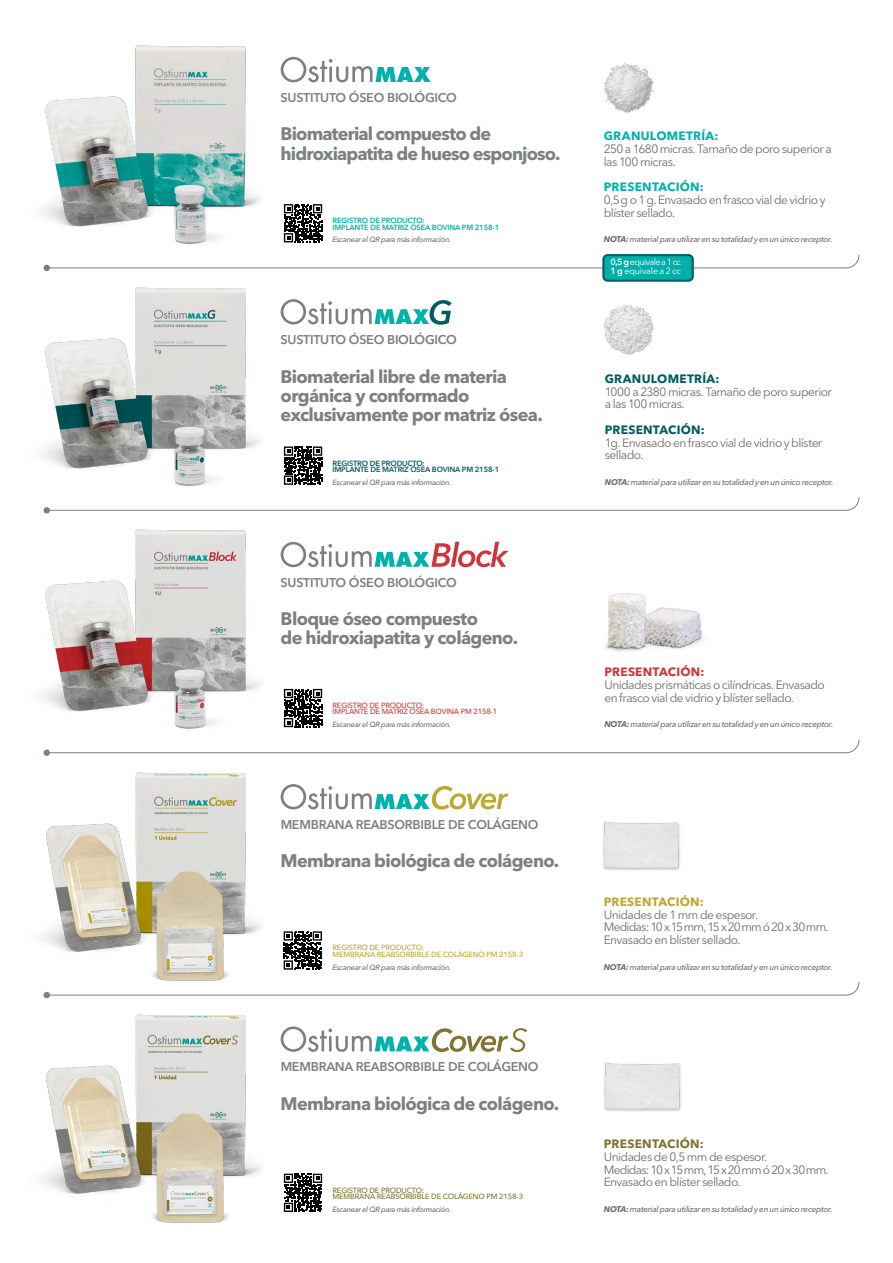
<style>
.page{position:relative;width:893px;height:1263px;background:#fff}
.page>*{position:absolute;margin:0;border:0;box-sizing:border-box;transform-origin:0 0}
.t1{font:700 18px/19.2px "Avenir Next LT Pro";letter-spacing:-.04em;color:#7b8080}
.t2{font:600 12.6px "Avenir Next LT Pro";letter-spacing:-.02em;color:#7b8080}
.t3{font:12px/12.8px "Avenir Next LT Pro";letter-spacing:-.045em;color:#6c6d70}
.t4{font:700 12px "Avenir Next LT Pro";letter-spacing:.02em;color:#00b1ac}
.t5{font:700 12px "Avenir Next LT Pro";letter-spacing:.02em;color:#005c60}
.t6{font:700 12px "Avenir Next LT Pro";letter-spacing:.02em;color:#ce353e}
.t7{font:700 12px "Avenir Next LT Pro";letter-spacing:.02em;color:#bba930}
.t8{font:700 12px "Avenir Next LT Pro";letter-spacing:.02em;color:#7f7434}
.t9{font:9px/9px "Avenir Next LT Pro";letter-spacing:-.04em;color:#fff}
.t10{font:italic 500 8.25px "Avenir Next LT Pro";letter-spacing:-.03em;color:#6c6d70}
.t11{font:italic 500 7.5px "Avenir Next LT Pro";letter-spacing:-.04em;color:#6c6d70}
.t12{font:500 7.5px/6.3px "Avenir Next LT Pro";letter-spacing:-.02em;color:#bba930}
.t13{font:500 7.5px/6.3px "Avenir Next LT Pro";letter-spacing:-.02em;color:#7f7434}
.t14{font:500 7.5px/6.3px "Avenir Next LT Pro";letter-spacing:-.02em;color:#ce353e}
.t15{font:600 7.5px/6.3px "Avenir Next LT Pro";letter-spacing:-.02em;color:#005c60}
.t16{font:600 7.5px/6.3px "Avenir Next LT Pro";letter-spacing:-.02em;color:#00b1ac}
.s1{font-weight:700}
.s2{font-weight:600}
.s3{font-size:9px}
</style>
<div class="page">
<img style="left:42px;top:287px;width:218px;height:199px">
<img style="left:42px;top:45px;width:234px;height:227px">
<img style="left:43px;top:509px;width:233px;height:220px">
<img style="left:42px;top:750px;width:234px;height:231px">
<img style="left:42px;top:991px;width:234px;height:232px">
<svg style="left:281px;top:542px;width:228px;height:25px"></svg>
<svg style="left:281px;top:784px;width:227px;height:26px"></svg>
<svg style="left:281px;top:299px;width:171px;height:26px"></svg>
<svg style="left:281px;top:57px;width:150px;height:25px"></svg>
<img style="left:603px;top:62px;width:51px;height:51px">
<img style="left:604px;top:305px;width:50px;height:50px">
<img style="left:653px;top:608px;width:50px;height:41px">
<img style="left:605px;top:594px;width:48px;height:58px">
<svg style="left:281px;top:1026px;width:246px;height:26px"></svg>
<hr style="left:47px;top:267px;width:799px;height:1px;background:#7b8080">
<svg style="left:44px;top:265px;width:6px;height:6px"></svg>
<hr style="left:47px;top:510px;width:799px;height:1px;background:#7b8080">
<svg style="left:44px;top:507px;width:6px;height:6px"></svg>
<hr style="left:47px;top:752px;width:799px;height:1px;background:#7b8080">
<div style="left:44px;top:749px;width:6px;height:7px;background:#7b8080;border-radius:50%"></div>
<hr style="left:47px;top:995px;width:799px;height:1px;background:#7b8080">
<svg style="left:44px;top:992px;width:6px;height:6px"></svg>
<img style="left:603px;top:821px;width:77px;height:50px">
<img style="left:604px;top:1062px;width:77px;height:50px">
<svg style="left:845px;top:254px;width:15px;height:15px"></svg>
<svg style="left:845px;top:497px;width:15px;height:14px"></svg>
<svg style="left:845px;top:739px;width:15px;height:14px"></svg>
<svg style="left:845px;top:982px;width:15px;height:14px"></svg>
<div style="left:603px;top:255px;width:90px;height:26px;background:#00afab;border-radius:4px"></div>
<div style="left:602px;top:254px;width:92px;height:28px;border:2px solid #005d63;border-radius:4px"></div>
<svg style="left:284px;top:204px;width:38px;height:38px"></svg>
<svg style="left:284px;top:446px;width:38px;height:39px"></svg>
<svg style="left:284px;top:689px;width:38px;height:38px"></svg>
<svg style="left:284px;top:931px;width:38px;height:39px"></svg>
<svg style="left:284px;top:1174px;width:38px;height:38px"></svg>
<p class="t2" style="left:281px;top:90px;width:178px">SUSTITUTO ÓSEO BIOLÓGICO</p>
<h1 class="t1" style="left:281px;top:124px;width:281px">Biomaterial compuesto de hidroxiapatita de hueso esponjoso.</h1>
<p class="t16" style="left:332px;top:217px;width:168px">REGISTRO DE PRODUCTO:<br>IMPLANTE DE MATRIZ ÓSEA BOVINA PM 2158-1</p>
<p class="t11" style="left:332px;top:235px;width:120px">Escanear el QR para más información.</p>
<p class="t2" style="left:281px;top:332px;width:178px">SUSTITUTO ÓSEO BIOLÓGICO</p>
<h1 class="t1" style="left:281px;top:367px;width:264px">Biomaterial libre de materia orgánica y conformado exclusivamente por matriz ósea.</h1>
<p class="t15" style="left:332px;top:460px;width:168px">REGISTRO DE PRODUCTO:<br>IMPLANTE DE MATRIZ ÓSEA BOVINA PM 2158-1</p>
<p class="t11" style="left:332px;top:478px;width:120px">Escanear el QR para más información.</p>
<p class="t2" style="left:281px;top:575px;width:178px">SUSTITUTO ÓSEO BIOLÓGICO</p>
<h1 class="t1" style="left:281px;top:609px;width:239px">Bloque óseo compuesto<br>de hidroxiapatita y colágeno.</h1>
<p class="t14" style="left:332px;top:702px;width:166px">REGISTRO DE PRODUCTO:<br>IMPLANTE DE MATRIZ ÓSEA BOVINA PM 2158-1</p>
<p class="t11" style="left:332px;top:720px;width:120px">Escanear el QR para más información.</p>
<p class="t2" style="left:281px;top:817px;width:259px">MEMBRANA REABSORBIBLE DE COLÁGENO</p>
<h1 class="t1" style="left:281px;top:851px;width:280px">Membrana biológica de colágeno.</h1>
<p class="t12" style="left:333px;top:945px;width:192px">REGISTRO DE PRODUCTO:<br>MEMBRANA REABSORBIBLE DE COLÁGENO PM 2158-3</p>
<p class="t11" style="left:333px;top:962px;width:120px">Escanear el QR para más información.</p>
<p class="t2" style="left:281px;top:1059px;width:259px">MEMBRANA REABSORBIBLE DE COLÁGENO</p>
<h1 class="t1" style="left:281px;top:1094px;width:280px">Membrana biológica de colágeno.</h1>
<p class="t13" style="left:333px;top:1187px;width:192px">REGISTRO DE PRODUCTO:<br>MEMBRANA REABSORBIBLE DE COLÁGENO PM 2158-3</p>
<p class="t11" style="left:333px;top:1205px;width:120px">Escanear el QR para más información.</p>
<p class="t4" style="left:604px;top:129px;width:116px">GRANULOMETRÍA:</p>
<p class="t3" style="left:604px;top:142px;width:229px">250 a 1680 micras. Tamaño de poro superior a las 100 micras.</p>
<p class="t4" style="left:604px;top:180px;width:102px">PRESENTACIÓN:</p>
<p class="t3" style="left:604px;top:194px;width:223px">0,5 g o 1 g. Envasado en frasco vial de vidrio y blíster sellado.</p>
<p class="t10" style="left:604px;top:235px;width:230px"><span class="s1">NOTA:</span> material para utilizar en su totalidad y en un único receptor.</p>
<p class="t9" style="left:611px;top:258px;width:72px"><span class="s2">0,5 g</span> equivale a 1 cc<br><span class="s2">1 g</span> equivale a 2 cc</p>
<p class="t5" style="left:605px;top:371px;width:116px">GRANULOMETRÍA:</p>
<p class="t3" style="left:605px;top:385px;width:229px">1000 a 2380 micras. Tamaño de poro superior a las 100 micras.</p>
<p class="t5" style="left:605px;top:422px;width:102px">PRESENTACIÓN:</p>
<p class="t3" style="left:605px;top:436px;width:219px">1g. Envasado en frasco vial de vidrio y blíster sellado.</p>
<p class="t10" style="left:605px;top:477px;width:230px"><span class="s1">NOTA:</span> material para utilizar en su totalidad y en un único receptor.</p>
<p class="t6" style="left:604px;top:665px;width:102px">PRESENTACIÓN:</p>
<p class="t3" style="left:604px;top:678px;width:222px">Unidades prismáticas o cilíndricas. Envasado en frasco vial de vidrio y blíster sellado.</p>
<p class="t10" style="left:604px;top:719px;width:230px"><span class="s1">NOTA:</span> material para utilizar en su totalidad y en un único receptor<span class="s3">.</span></p>
<p class="t7" style="left:604px;top:894px;width:102px">PRESENTACIÓN:</p>
<p class="t3" style="left:604px;top:908px;width:226px">Unidades de 1 mm de espesor.<br>Medidas: 10 x 15 mm, 15 x 20 mm ó 20 x 30 mm.<br>Envasado en blíster sellado.</p>
<p class="t10" style="left:604px;top:962px;width:230px"><span class="s1">NOTA:</span> material para utilizar en su totalidad y en un único receptor.</p>
<p class="t8" style="left:604px;top:1136px;width:102px">PRESENTACIÓN:</p>
<p class="t3" style="left:604px;top:1150px;width:226px">Unidades de 0,5 mm de espesor.<br>Medidas: 10 x 15 mm, 15 x 20 mm ó 20 x 30 mm.<br>Envasado en blíster sellado.</p>
<p class="t10" style="left:604px;top:1204px;width:230px"><span class="s1">NOTA:</span> material para utilizar en su totalidad y en un único receptor.</p>
</div>
